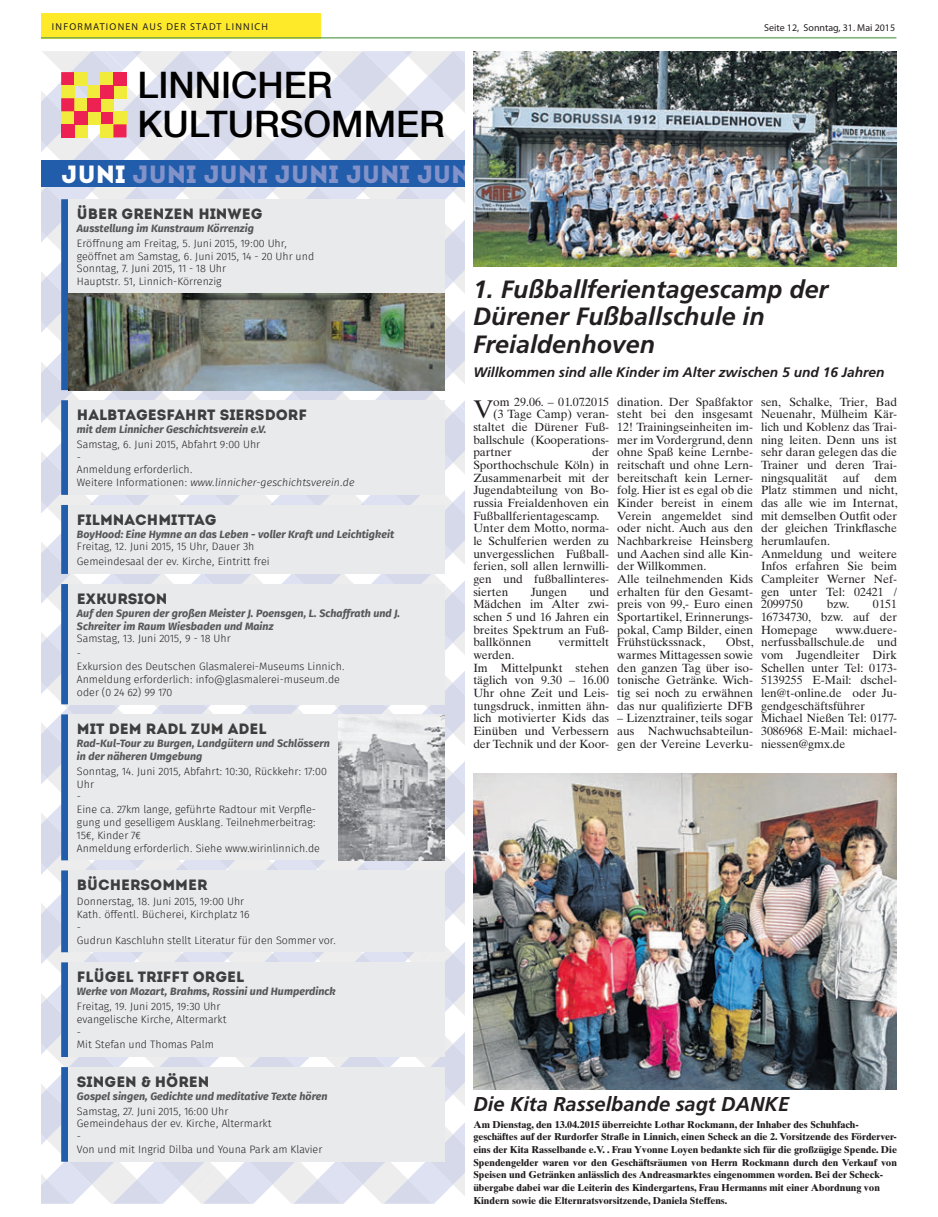
<style>
.page{position:relative;width:938px;height:1217px;background:#fff}
.page>*{position:absolute;margin:0;border:0;box-sizing:border-box;transform-origin:0 0}
.t1{font:500 36.5px/39.2px "Helvetica Neue";color:#000001}
.t2{font:25.5px "Times Ten LT Std";color:#231f20}
.t3{font:italic 700 25px/27.5px "Frutiger LT Pro";color:#231f20}
.t4{font:24.88px "Intro";color:#8392c9}
.t5{font:italic 700 20px "Frutiger LT Pro";color:#231f20}
.t6{font:15px "Intro";color:#3e3e3f}
.t7{font:italic 700 13.75px "Frutiger LT Pro";color:#231f20}
.t8{font:11.88px/12.6px "Times Ten LT Std";color:#231f20}
.t9{font:300 10.62px/12.9px "Fira Sans";color:#231f20}
.t10{font:italic 700 10.62px/12.9px "Fira Sans";color:#57585a}
.t11{font:700 10px/12.6px "Times Ten LT Std";color:#231f20}
.t12{font:10px "Myriad Pro";letter-spacing:.12em;color:#231f20}
.t13{font:10px "Myriad Pro";color:#231f20}
.s1{color:#fff}
.s2{font-weight:700;font-style:italic;color:#57585a}
.s3{font-weight:300;font-style:normal;color:#231f20}
.s4{font-style:italic}
</style>
<div class="page">
<div style="left:41px;top:13px;width:280px;height:25px;background:#ffea2a"></div>
<hr style="left:41px;top:37px;width:855px;height:1px;background:#5ca054">
<img style="left:473px;top:51px;width:423px;height:215px">
<img style="left:473px;top:773px;width:424px;height:316px">
<svg style="left:41px;top:51px;width:424px;height:1152px"></svg>
<div style="left:61px;top:124px;width:13px;height:13px;background:#ed2152"></div>
<div style="left:74px;top:111px;width:13px;height:13px;background:#ed2152"></div>
<div style="left:87px;top:98px;width:13px;height:13px;background:#ed2152"></div>
<div style="left:100px;top:85px;width:13px;height:13px;background:#ed2152"></div>
<div style="left:113px;top:72px;width:13px;height:13px;background:#ed2152"></div>
<div style="left:41px;top:160px;width:424px;height:26px;background:#215dab"></div>
<div style="left:61px;top:199px;width:7px;height:191px;background:#215dab"></div>
<div style="left:61px;top:400px;width:7px;height:95px;background:#215dab"></div>
<div style="left:61px;top:584px;width:7px;height:120px;background:#215dab"></div>
<div style="left:61px;top:505px;width:7px;height:69px;background:#215dab"></div>
<div style="left:68px;top:199px;width:377px;height:95px;background:#e9eaeb"></div>
<div style="left:68px;top:400px;width:377px;height:95px;background:#e9eaeb"></div>
<div style="left:68px;top:584px;width:377px;height:120px;background:#e9eaeb"></div>
<div style="left:68px;top:505px;width:377px;height:69px;background:#e9eaeb"></div>
<img style="left:68px;top:294px;width:377px;height:96px">
<div style="left:61px;top:962px;width:7px;height:94px;background:#215dab"></div>
<div style="left:61px;top:1066px;width:7px;height:95px;background:#215dab"></div>
<div style="left:61px;top:870px;width:7px;height:82px;background:#215dab"></div>
<div style="left:68px;top:962px;width:377px;height:94px;background:#e9eaeb"></div>
<div style="left:68px;top:870px;width:377px;height:82px;background:#e9eaeb"></div>
<div style="left:61px;top:714px;width:7px;height:146px;background:#215dab"></div>
<div style="left:68px;top:714px;width:377px;height:146px;background:#e9eaeb"></div>
<div style="left:68px;top:1066px;width:377px;height:95px;background:#e9eaeb"></div>
<img style="left:339px;top:714px;width:106px;height:146px">
<p class="t12" style="left:52px;top:21px;width:218px">INFORMATIONEN AUS DER STADT LINNICH</p>
<p class="t13" style="left:764px;top:21px;width:132px">SEITE 12, SONNTAG, 31. MAI 2015</p>
<p class="t1" style="left:137px;top:64px;width:309px">LINNICHER<br>KULTURSOMMER</p>
<p class="t4" style="left:61px;top:159px;width:445px"><span class="s1">JUNI</span> JUNI JUNI JUNI JUNI JUNI J</p>
<p class="t6" style="left:77px;top:205px;width:187px">ÜBER GRENZEN HINWEG</p>
<p class="t9" style="left:77px;top:221px;width:212px;line-height:14.9px"><span class="s2">Ausstellung im Kunstraum Körrenzig<br></span>Eröffnung am Freitag, 5. Juni 2015, 19:00 Uhr,</p>
<p class="t9" style="left:77px;top:250px;width:239px">geöffnet am Samstag, 6. Juni 2015, 14 - 20 Uhr und<br>Sonntag, 7. Juni 2015, 11 - 18 Uhr<br>Hauptstr. 51, Linnich-Körrenzig</p>
<p class="t3" style="left:473px;top:275px;width:357px">1. Fußballferientagescamp der<br>Dürener Fußballschule in<br>Freialdenhoven</p>
<p class="t6" style="left:77px;top:406px;width:231px">HALBTAGESFAHRT SIERSDORF</p>
<p class="t10" style="left:77px;top:422px;width:191px;line-height:14.9px">mit dem Linnicher Geschichtsverein e.V.<br><span class="s3">Samstag, 6. Juni 2015, Abfahrt 9:00 Uhr</span></p>
<p class="t9" style="left:77px;top:451px;width:279px">-<br>Anmeldung erforderlich.<br>Weitere Informationen: <span class="s4">www.linnicher-geschichtsverein.de</span></p>
<p class="t6" style="left:77px;top:510px;width:141px">FILMNACHMITTAG</p>
<p class="t10" style="left:77px;top:528px;width:319px">BoyHood: Eine Hymne an das Leben - voller Kraft und Leichtigkeit<br><span class="s3">Freitag, 12. Juni 2015, 15 Uhr, Dauer 3h</span></p>
<p class="t9" style="left:77px;top:556px;width:194px">Gemeindesaal der ev. Kirche, Eintritt frei</p>
<p class="t6" style="left:77px;top:589px;width:92px">EXKURSION</p>
<p class="t10" style="left:77px;top:607px;width:325px">Auf den Spuren der großen Meister J. Poensgen, L. Schaffrath und J.<br>Schreiter im Raum Wiesbaden und Mainz<br><span class="s3">Samstag, 13. Juni 2015, 9 - 18 Uhr</span></p>
<p class="t9" style="left:77px;top:647px;width:269px">-<br>Exkursion des Deutschen Glasmalerei-Museums Linnich.<br>Anmeldung erforderlich: info@glasmalerei-museum.de oder (0 24 62) 99 170</p>
<p class="t6" style="left:77px;top:720px;width:191px">MIT DEM RADL ZUM ADEL</p>
<p class="t10" style="left:77px;top:737px;width:254px">Rad-Kul-Tour zu Burgen, Landgütern und Schlössern in der näheren Umgebung</p>
<p class="t9" style="left:77px;top:765px;width:251px">Sonntag, 14. Juni 2015, Abfahrt: 10:30, Rückkehr: 17:00<br>Uhr<br>-<br>Eine ca. 27km lange, geführte Radtour mit Verpfle&shy;gung und geselligem Ausklang. Teilnehmerbeitrag:<br>15€, Kinder 7€<br>Anmeldung erforderlich. Siehe www.wirinlinnich.de</p>
<p class="t6" style="left:77px;top:876px;width:132px">BÜCHERSOMMER</p>
<p class="t9" style="left:77px;top:895px;width:261px">Donnerstag, 18. Juni 2015, 19:00 Uhr<br>Kath. öffentl. Bücherei, Kirchplatz 16<br>-<br>Gudrun Kaschluhn stellt Literatur für den Sommer vor.</p>
<p class="t6" style="left:77px;top:967px;width:169px">FLÜGEL TRIFFT ORGEL</p>
<p class="t10" style="left:77px;top:984px;width:260px;line-height:14.9px">Werke von Mozart, Brahms, Rossini und Humperdinck<br><span class="s3">Freitag, 19. Juni 2015, 19:30 Uhr</span></p>
<p class="t9" style="left:77px;top:1013px;width:151px">evangelische Kirche, Altermarkt</p>
<p class="t9" style="left:77px;top:1038px;width:138px">Mit Stefan und Thomas Palm</p>
<p class="t6" style="left:77px;top:1072px;width:134px">SINGEN &amp; HÖREN</p>
<p class="t10" style="left:77px;top:1089px;width:252px;line-height:14.9px">Gospel singen, Gedichte und meditative Texte hören<br><span class="s3">Samstag, 27. Juni 2015, 16:00 Uhr</span></p>
<p class="t9" style="left:77px;top:1117px;width:247px">Gemeindehaus der ev. Kirche, Altermarkt<br>-<br>Von und mit Ingrid Dilba und Youna Park am Klavier</p>
<p class="t7" style="left:473px;top:364px;width:413px">Willkommen sind alle Kinder im Alter zwischen 5 und 16 Jahren</p>
<p class="t2" style="left:473px;top:394px;width:21px">V</p>
<p class="t8" style="left:493px;top:395px;width:118px">om 29.06. – 01.07.2015</p>
<p class="t8" style="left:493px;top:408px;width:117px">(3 Tage Camp) veran-</p>
<p class="t8" style="left:473px;top:420px;width:137px">staltet die Dürener Fuß-</p>
<p class="t8" style="left:473px;top:433px;width:137px">ballschule (Kooperations-</p>
<p class="t8" style="left:473px;top:446px;width:40px">partner</p>
<p class="t8" style="left:473px;top:446px;width:137px;text-indent:119px">der<br>Sporthochschule Köln) in<br>Zusammenarbeit mit der<br>Jugendabteilung von Bo&shy;russia Freialdenhoven ein<br>Fußballferientagescamp.<br>Unter dem Motto, norma&shy;le Schulferien werden zu unvergesslichen Fußball&shy;ferien, soll allen lernwilli&shy;gen und fußballinteres&shy;sierten</p>
<p class="t8" style="left:473px;top:585px;width:137px;text-align:justify;text-indent:116px">und Mädchen im Alter zwi&shy;schen 5 und 16 Jahren ein breites Spektrum an Fuß&shy;ballkönnen</p>
<p class="t8" style="left:530px;top:585px;width:38px">Jungen</p>
<p class="t8" style="left:558px;top:636px;width:52px">vermittelt</p>
<p class="t8" style="left:473px;top:648px;width:137px">werden.<br>Im Mittelpunkt stehen täglich von 9.30 – 16.00<br>Uhr ohne Zeit und Leis&shy;tungsdruck, inmitten ähn&shy;lich motivierter Kids das<br>Einüben und Verbessern der Technik und der Koor-</p>
<p class="t8" style="left:617px;top:395px;width:137px">dination. Der Spaßfaktor steht bei den insgesamt<br>12! Trainingseinheiten im&shy;mer im Vordergrund, denn ohne Spaß keine Lernbe&shy;reitschaft und ohne Lern&shy;bereitschaft kein Lerner&shy;folg. Hier ist es egal ob die<br>Kinder bereist in einem<br>Verein angemeldet sind oder nicht. Auch aus den<br>Nachbarkreise Heinsberg und Aachen sind alle Kin&shy;der Willkommen.<br>Alle teilnehmenden Kids erhalten für den Gesamt&shy;preis von 99,- Euro einen<br>Sportartikel, Erinnerungs&shy;pokal, Camp Bilder, einen<br>Frühstückssnack,</p>
<p class="t8" style="left:761px;top:395px;width:137px;text-align:justify">sen, Schalke, Trier, Bad Neuenahr, Mülheim Kär&shy;lich und Koblenz das Trai&shy;ning leiten. Denn uns ist sehr daran gelegen das die Trainer und deren Trai&shy;ningsqualität</p>
<p class="t8" style="left:761px;top:471px;width:138px;text-indent:113px">dem<br>Platz stimmen und nicht, das alle wie im Internat, mit demselben Outfit oder der gleichen Trinkflasche herumlaufen.<br>Anmeldung und weitere<br>Infos erfahren Sie beim<br>Campleiter Werner Nef&shy;gen unter Tel: 02421 /<br>2099750</p>
<p class="t8" style="left:843px;top:471px;width:18px">auf</p>
<p class="t8" style="left:761px;top:598px;width:137px;text-align:justify;text-indent:112px">0151<br>16734730, bzw. auf der Homepage</p>
<p class="t8" style="left:826px;top:598px;width:24px">bzw.</p>
<p class="t8" style="left:761px;top:623px;width:137px;text-indent:75px">www.duere&shy;nerfussballschule.de und vom Jugendleiter Dirk<br>Schellen unter Tel: 0173-<br>5139255 E-Mail: dschel&shy;len@t-online.de oder Ju&shy;gendgeschäftsführer<br>Michael Nießen Tel: 0177-<br>3086968 E-Mail: michael&shy;niessen@gmx.de</p>
<p class="t8" style="left:617px;top:636px;width:138px;text-align:justify;text-indent:108px">Obst, warmes Mittagessen sowie den ganzen Tag über iso&shy;tonische Getränke. Wich&shy;tig sei noch zu erwähnen das nur qualifizierte DFB</p>
<p class="t8" style="left:617px;top:712px;width:137px;text-align:justify">– Lizenztrainer, teils sogar aus Nachwuchsabteilun&shy;gen der Vereine Leverku-</p>
<p class="t5" style="left:473px;top:1091px;width:317px">Die Kita Rasselbande sagt DANKE</p>
<p class="t11" style="left:473px;top:1117px;width:425px">Am Dienstag, den 13.04.2015 überreichte Lothar Rockmann, der Inhaber des Schuhfach&shy;geschäftes auf der Rurdorfer Straße in Linnich, einen Scheck an die 2. Vorsitzende des Förderver&shy;eins der Kita Rasselbande e.V. . Frau Yvonne Loyen bedankte sich für die großzügige Spende. Die Spendengelder waren vor den Geschäftsräumen von Herrn Rockmann durch den Verkauf von Speisen und Getränken anlässlich des Andreasmarktes eingenommen worden. Bei der Scheck&shy;übergabe dabei war die Leiterin des Kindergartens, Frau Hermanns mit einer Abordnung von Kindern sowie die Elternratsvorsitzende, Daniela Steffens.</p>
</div>
